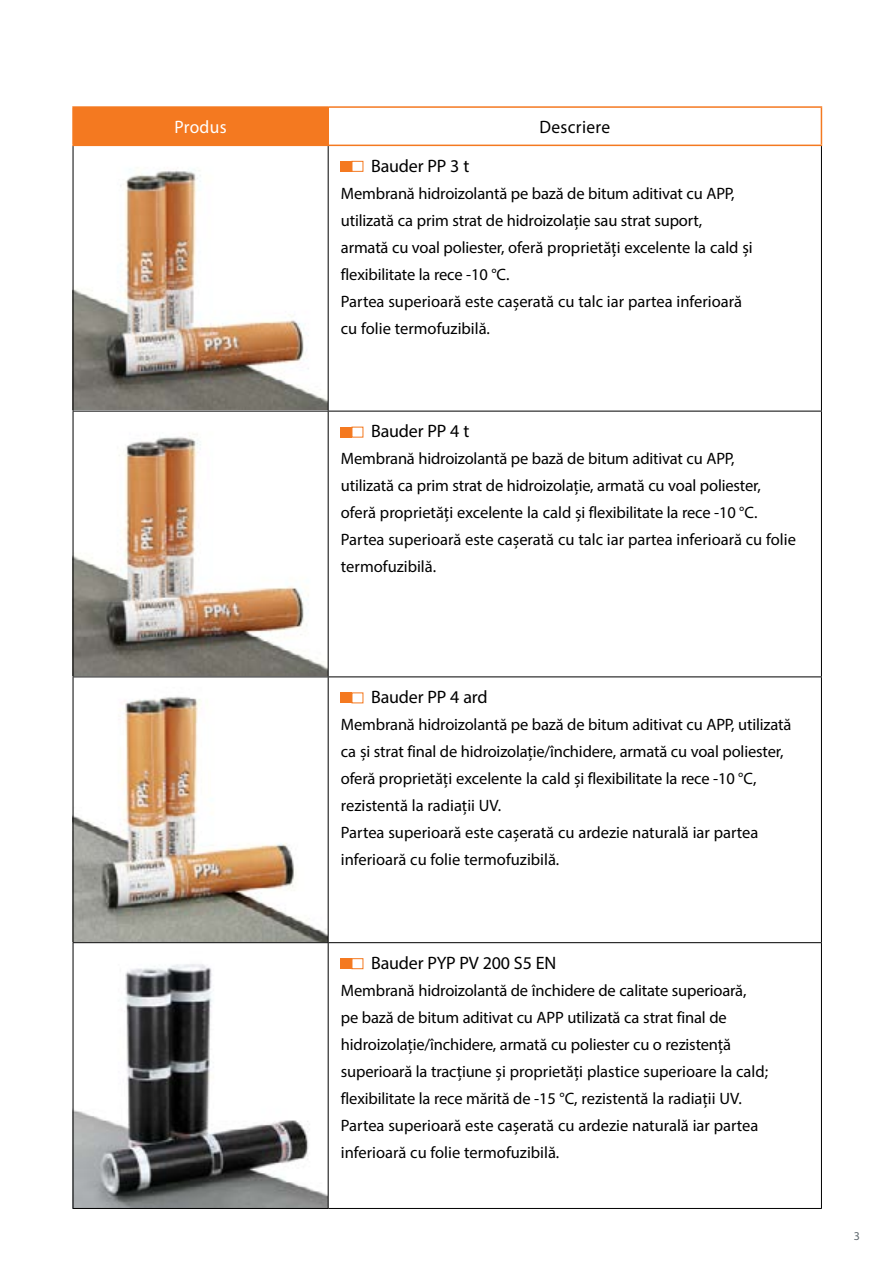
<style>
.page{position:relative;width:893px;height:1263px;background:#fff}
.page>*{position:absolute;margin:0;border:0;box-sizing:border-box;transform-origin:0 0}
.t1{font:18px "Myriad Pro";letter-spacing:-.01em;color:#000}
.t2{font:18px "Myriad Pro";letter-spacing:.02em;color:#000}
.t3{font:18px "Myriad Pro";letter-spacing:.02em;color:#fff}
.t4{font:16.5px/27px "Myriad Pro";letter-spacing:-.01em;color:#000}
.t5{font:12px "Myriad Pro";color:#606a70}
</style>
<div class="page">
<img style="left:72px;top:146px;width:256px;height:1062px">
<div style="left:73px;top:107px;width:255px;height:38px;background:#f47920"></div>
<hr style="left:72px;top:106px;width:256px;height:2px;background:#f47920">
<hr style="left:72px;top:108px;width:2px;height:37px;background:#f47920">
<hr style="left:328px;top:106px;width:494px;height:2px;background:#f47920">
<hr style="left:327px;top:108px;width:2px;height:37px;background:#f47920">
<hr style="left:821px;top:108px;width:1px;height:37px;background:#f47920">
<hr style="left:72px;top:145px;width:256px;height:1px;background:#f47920">
<hr style="left:328px;top:145px;width:494px;height:1px;background:#f47920">
<hr style="left:328px;top:146px;width:1px;height:265px;background:#000">
<hr style="left:328px;top:411px;width:1px;height:265px;background:#000">
<hr style="left:328px;top:677px;width:1px;height:265px;background:#000">
<hr style="left:328px;top:943px;width:1px;height:265px;background:#000">
<hr style="left:73px;top:146px;width:1px;height:265px;background:#000">
<hr style="left:821px;top:146px;width:1px;height:265px;background:#000">
<hr style="left:73px;top:411px;width:255px;height:1px;background:#000">
<hr style="left:73px;top:411px;width:1px;height:265px;background:#000">
<hr style="left:328px;top:411px;width:494px;height:1px;background:#000">
<hr style="left:821px;top:411px;width:1px;height:265px;background:#000">
<hr style="left:73px;top:676px;width:255px;height:1px;background:#000">
<hr style="left:73px;top:677px;width:1px;height:265px;background:#000">
<hr style="left:328px;top:676px;width:494px;height:1px;background:#000">
<hr style="left:821px;top:677px;width:1px;height:265px;background:#000">
<hr style="left:73px;top:942px;width:255px;height:1px;background:#000">
<hr style="left:73px;top:943px;width:1px;height:265px;background:#000">
<hr style="left:328px;top:942px;width:494px;height:1px;background:#000">
<hr style="left:821px;top:943px;width:1px;height:265px;background:#000">
<hr style="left:73px;top:1208px;width:255px;height:1px;background:#000">
<hr style="left:328px;top:1208px;width:494px;height:1px;background:#000">
<div style="left:341px;top:161px;width:11px;height:11px;background:#f47920"></div>
<svg style="left:352px;top:161px;width:12px;height:11px"></svg>
<div style="left:341px;top:427px;width:11px;height:10px;background:#f47920"></div>
<svg style="left:351px;top:426px;width:13px;height:12px"></svg>
<div style="left:341px;top:693px;width:11px;height:10px;background:#f47920"></div>
<svg style="left:351px;top:692px;width:13px;height:11px"></svg>
<div style="left:341px;top:958px;width:11px;height:11px;background:#f47920"></div>
<svg style="left:352px;top:958px;width:12px;height:11px"></svg>
<p class="t3" style="left:174px;top:116px;width:54px">Produs</p>
<p class="t2" style="left:539px;top:116px;width:72px">Descriere</p>
<p class="t1" style="left:371px;top:155px;width:100px">Bauder PP 3 t</p>
<p class="t4" style="left:341px;top:179px;width:413px">Membrană hidroizolantă pe bază de bitum aditivat cu APP, utilizată ca prim strat de hidroizolație sau strat suport, armată cu voal poliester, oferă proprietăți excelente la cald și flexibilitate la rece -10 °C.<br>Partea superioară este cașerată cu talc iar partea inferioară cu folie termofuzibilă.</p>
<p class="t1" style="left:371px;top:420px;width:100px">Bauder PP 4 t</p>
<p class="t4" style="left:341px;top:445px;width:456px">Membrană hidroizolantă pe bază de bitum aditivat cu APP,<br>utilizată ca prim strat de hidroizolație, armată cu voal poliester, oferă proprietăți excelente la cald și flexibilitate la rece -10 °C.<br>Partea superioară este cașerată cu talc iar partea inferioară cu folie termofuzibilă.</p>
<p class="t1" style="left:371px;top:686px;width:118px">Bauder PP 4 ard</p>
<p class="t4" style="left:341px;top:711px;width:452px">Membrană hidroizolantă pe bază de bitum aditivat cu APP, utilizată ca și strat final de hidroizolație/închidere, armată cu voal poliester, oferă proprietăți excelente la cald și flexibilitate la rece -10 °C, rezistentă la radiații UV.<br>Partea superioară este cașerată cu ardezie naturală iar partea inferioară cu folie termofuzibilă.</p>
<p class="t1" style="left:371px;top:952px;width:187px">Bauder PYP PV 200 S5 EN</p>
<p class="t4" style="left:341px;top:977px;width:429px">Membrană hidroizolantă de închidere de calitate superioară,<br>pe bază de bitum aditivat cu APP utilizată ca strat final de hidroizolație/închidere, armată cu poliester cu o rezistență superioară la tracțiune și proprietăți plastice superioare la cald; flexibilitate la rece mărită de -15 °C, rezistentă la radiații UV.<br>Partea superioară este cașerată cu ardezie naturală iar partea inferioară cu folie termofuzibilă.</p>
<p class="t5" style="left:854px;top:1228px;width:8px">3</p>
</div>
